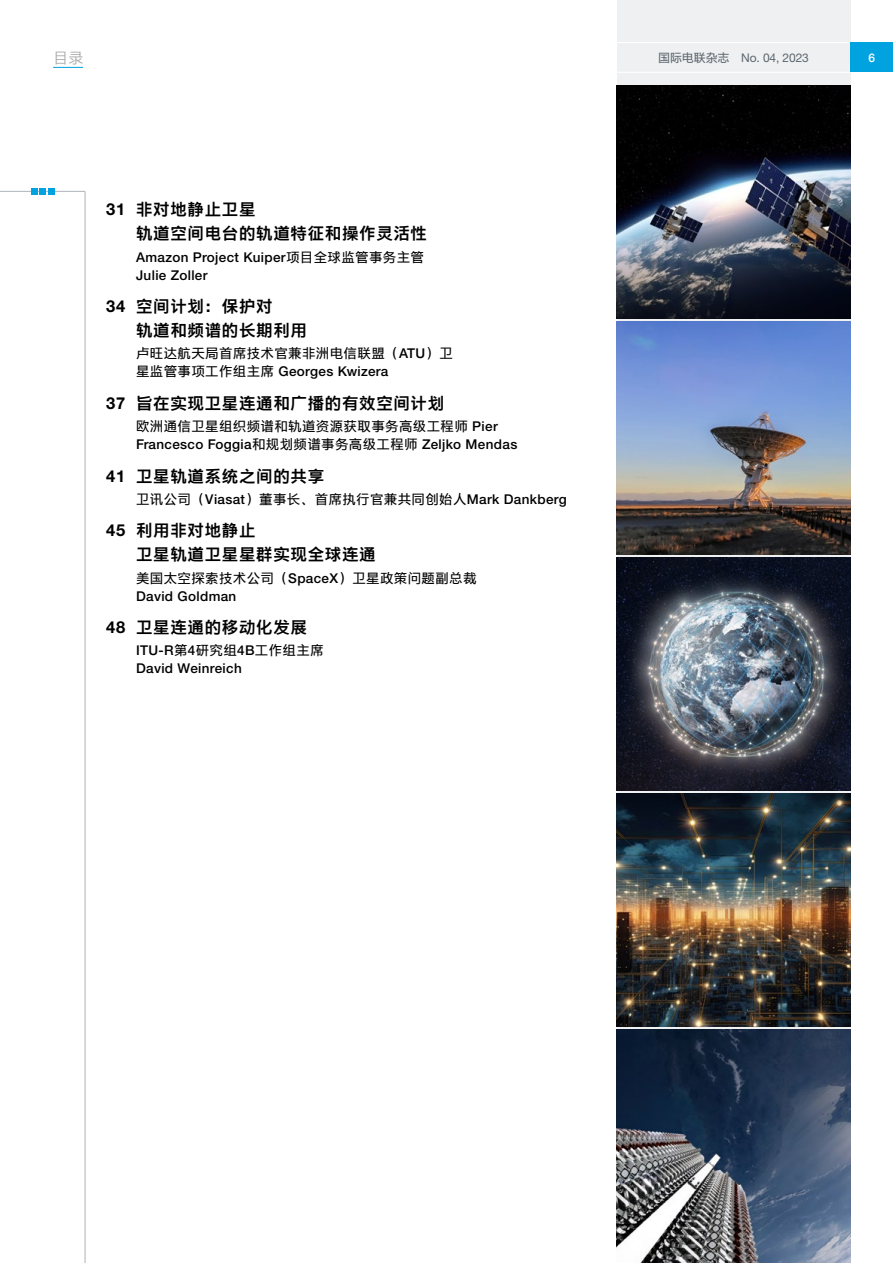
<style>
.page{position:relative;width:893px;height:1263px;background:#fff}
.page>*{position:absolute;margin:0;border:0;box-sizing:border-box;transform-origin:0 0}
.t1{font:16.5px/24px "M Ying Hei PRC W7";letter-spacing:.04em;color:#000}
.t2{font:15px "M Ying Hei PRC W4";color:#a8a8a8}
.t3{font:13.5px/18px "M Ying Hei PRC W5";letter-spacing:.025em;color:#000}
.t4{font:12px "M Ying Hei PRC W4";letter-spacing:-.01em;color:#5c666f}
.t5{font:12px "M Ying Hei PRC W5";color:#fff}
.s1{font-family:"M Ying Hei PRC W5"}
</style>
<div class="page">
<div style="left:617px;top:0;width:233px;height:1263px;background:#eff0f1"></div>
<img style="left:617px;top:793px;width:233px;height:234px">
<img style="left:617px;top:1029px;width:233px;height:234px">
<img style="left:617px;top:557px;width:233px;height:234px">
<img style="left:617px;top:321px;width:233px;height:234px">
<img style="left:617px;top:85px;width:233px;height:234px">
<hr style="left:53px;top:67px;width:30px;height:1px;background:#00a3e0">
<hr style="left:0;top:191px;width:85px;height:1px;background:#adb3b7">
<div style="left:31px;top:188px;width:6px;height:7px;background:#00a3e0"></div>
<div style="left:39px;top:188px;width:7px;height:7px;background:#00a3e0"></div>
<div style="left:48px;top:188px;width:6px;height:7px;background:#00a3e0"></div>
<hr style="left:85px;top:191px;width:1px;height:1072px;background:#adb3b7">
<hr style="left:617px;top:72px;width:233px;height:1px;background:#fff">
<hr style="left:617px;top:42px;width:233px;height:1px;background:#fff">
<div style="left:850px;top:43px;width:43px;height:29px;background:#00a3e0"></div>
<p class="t2" style="left:53px;top:48px;width:32px">目录</p>
<p class="t4" style="left:658px;top:50px;width:152px"><span class="s1">国际电联杂志</span> No. 04, 2023</p>
<p class="t5" style="left:868px;top:50px;width:8px">6</p>
<p class="t1" style="left:136px;top:197px;width:293px;text-indent:-30px">31 非对地静止卫星<br>轨道空间电台的轨道特征和操作灵活性</p>
<p class="t3" style="left:136px;top:248px;width:290px">Amazon Project Kuiper项目全球监管事务主管<br>Julie Zoller</p>
<p class="t1" style="left:136px;top:294px;width:172px;text-indent:-30px">34 空间计划：保护对<br>轨道和频谱的长期利用</p>
<p class="t3" style="left:136px;top:345px;width:318px">卢旺达航天局首席技术官兼非洲电信联盟（ATU）卫星监管事项工作组主席 Georges Kwizera</p>
<p class="t1" style="left:106px;top:391px;width:339px">37 旨在实现卫星连通和广播的有效空间计划</p>
<p class="t3" style="left:136px;top:417px;width:383px">欧洲通信卫星组织频谱和轨道资源获取事务高级工程师 Pier<br>Francesco Foggia和规划频谱事务高级工程师 Zeljko Mendas</p>
<p class="t1" style="left:106px;top:464px;width:219px">41 卫星轨道系统之间的共享</p>
<p class="t3" style="left:136px;top:490px;width:432px">卫讯公司（Viasat）董事长、首席执行官兼共同创始人Mark Dankberg</p>
<p class="t1" style="left:136px;top:518px;width:241px;text-indent:-30px">45 利用非对地静止<br>卫星轨道卫星星群实现全球连通</p>
<p class="t3" style="left:136px;top:569px;width:342px">美国太空探索技术公司（SpaceX）卫星政策问题副总裁<br>David Goldman</p>
<p class="t1" style="left:106px;top:615px;width:202px">48 卫星连通的移动化发展</p>
<p class="t3" style="left:136px;top:642px;width:189px">ITU-R第4研究组4B工作组主席<br>David Weinreich</p>
</div>
